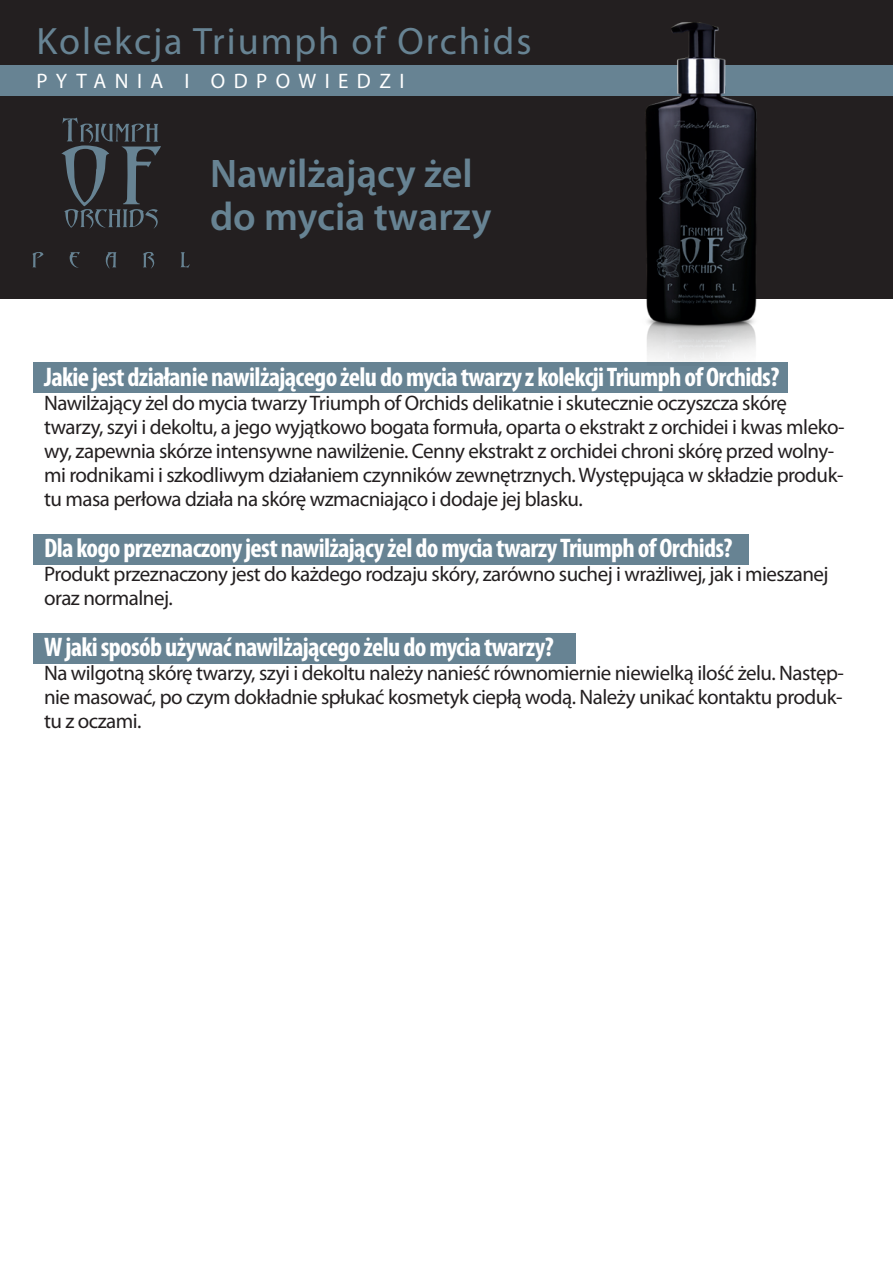
<style>
.page{position:relative;width:893px;height:1263px;background:#fff}
.page>*{position:absolute;margin:0;border:0;box-sizing:border-box;transform-origin:0 0}
.t1{font:600 40.05px/42.8px "Myriad Pro";color:#678393}
.t2{font:38.25px "Myriad Pro";letter-spacing:.05em;color:#678393}
.t3{font:700 condensed 27px "Myriad Pro";letter-spacing:-.025em;color:#fff}
.t4{font:21px/24px "Myriad Pro";letter-spacing:-.025em;color:#231f20}
.t5{font:21px "Myriad Pro";letter-spacing:.4em;color:#fff}
</style>
<div class="page">
<div style="left:34px;top:363px;width:754px;height:30px;background:#678393"></div>
<div style="left:34px;top:534px;width:715px;height:30px;background:#678393"></div>
<div style="left:34px;top:633px;width:542px;height:30px;background:#678393"></div>
<div style="left:0;top:0;width:893px;height:299px;background:#231f20"></div>
<div style="left:0;top:65px;width:893px;height:30px;background:#678393"></div>
<svg style="left:61px;top:117px;width:100px;height:112px"></svg>
<svg style="left:32px;top:252px;width:12px;height:15px"></svg>
<svg style="left:70px;top:252px;width:10px;height:16px"></svg>
<svg style="left:106px;top:252px;width:11px;height:17px"></svg>
<svg style="left:143px;top:252px;width:11px;height:17px"></svg>
<svg style="left:180px;top:252px;width:10px;height:16px"></svg>
<img style="left:519px;top:22px;width:363px;height:341px">
<h2 class="t2" style="left:37px;top:17px;width:496px">Kolekcja Triumph of Orchids</h2>
<p class="t5" style="left:37px;top:68px;width:369px">PYTANIA I ODPOWIEDZI</p>
<h1 class="t1" style="left:210px;top:152px;width:283px">Nawilżający żel do mycia twarzy</h1>
<p class="t3" style="left:44px;top:360px;width:737px">Jakie jest działanie nawilżającego żelu do mycia twarzy z kolekcji Triumph of Orchids?</p>
<p class="t4" style="left:44px;top:391px;width:802px">Nawilżający żel do mycia twarzy Triumph of Orchids delikatnie i skutecznie oczyszcza skórę twarzy, szyi i dekoltu, a jego wyjątkowo bogata formuła, oparta o ekstrakt z orchidei i kwas mleko&shy;wy, zapewnia skórze intensywne nawilżenie. Cenny ekstrakt z orchidei chroni skórę przed wolny&shy;mi rodnikami i szkodliwym działaniem czynników zewnętrznych. Występująca w składzie produk&shy;tu masa perłowa działa na skórę wzmacniająco i dodaje jej blasku.</p>
<p class="t3" style="left:44px;top:531px;width:690px">Dla kogo przeznaczony jest nawilżający żel do mycia twarzy Triumph of Orchids?</p>
<p class="t4" style="left:44px;top:562px;width:786px">Produkt przeznaczony jest do każdego rodzaju skóry, zarówno suchej i wrażliwej, jak i mieszanej oraz normalnej.</p>
<p class="t3" style="left:44px;top:630px;width:511px">W jaki sposób używać nawilżającego żelu do mycia twarzy?</p>
<p class="t4" style="left:44px;top:661px;width:801px;text-align:justify">Na wilgotną skórę twarzy, szyi i dekoltu należy nanieść równomiernie niewielką ilość żelu. Następ&shy;nie masować, po czym dokładnie spłukać kosmetyk ciepłą wodą. Należy unikać kontaktu produk&shy;tu z oczami.</p>
</div>
